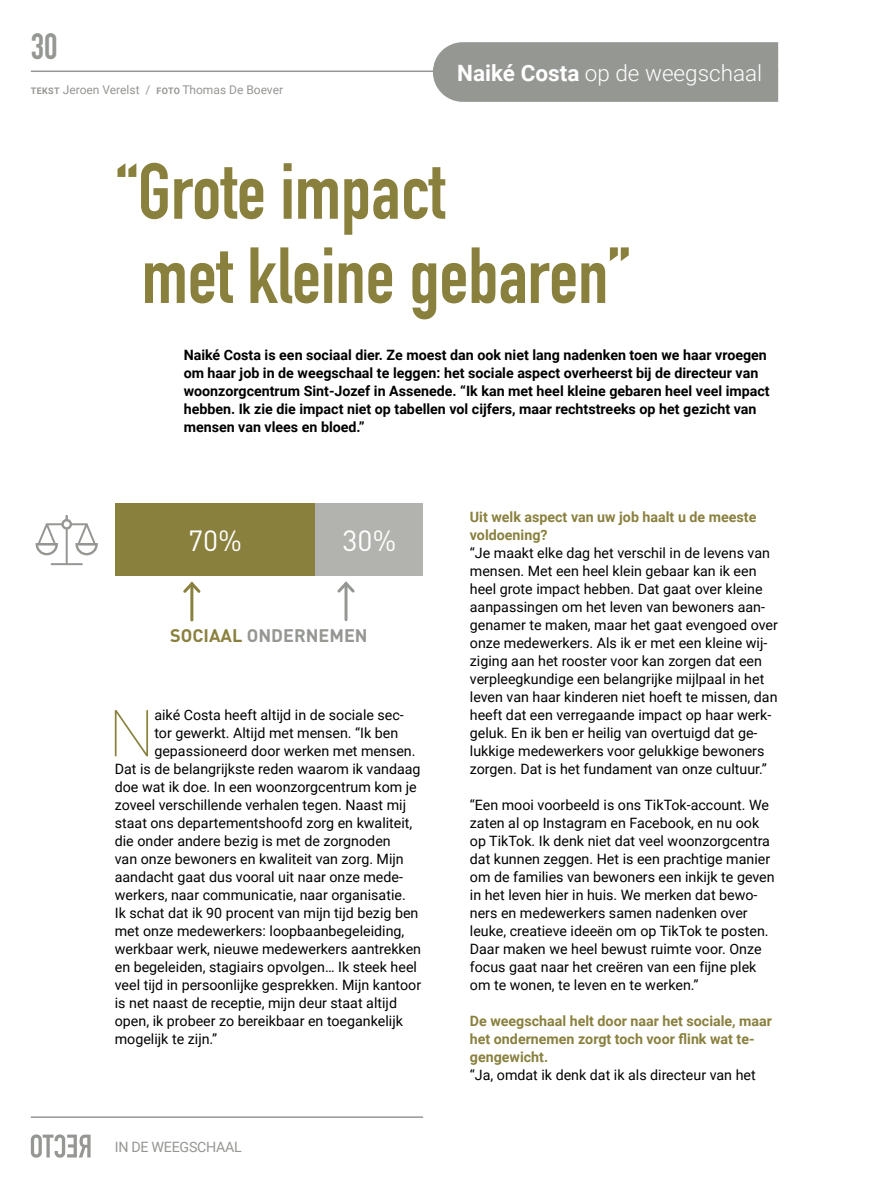
<style>
.page{position:relative;width:893px;height:1191px;background:#fff}
.page>*{position:absolute;margin:0;border:0;box-sizing:border-box;transform-origin:0 0}
.t1{font:700 78px/84.2px "DIN Condensed";color:#8a803e}
.t2{font:100 64.95px "Roboto";color:#8a803e}
.t3{font:700 36px "DIN Condensed";color:#959793}
.t4{font:28.8px "DIN";color:#fff}
.t5{font:300 22.5px "Roboto";color:#fff}
.t6{font:700 18px "DIN";color:#959793}
.t7{font:14.25px/18px "Roboto";color:#000}
.t8{font:700 14.25px/18px "Roboto";color:#000}
.t9{font:14.25px "Roboto";color:#010202}
.t10{font:700 14.25px/18px "Roboto";color:#8a803e}
.t11{font:14.25px "Roboto";letter-spacing:-.02em;color:#959793}
.t12{font:12px "Roboto";color:#959793}
.s1{font-weight:700;font-size:9px}
.s2{font-weight:700}
.s3{color:#8a803e}
.s4{color:#000}
.s5{color:#010202}
</style>
<div class="page">
<svg style="left:31px;top:1134px;width:60px;height:23px"></svg>
<hr style="left:31px;top:1116px;width:392px;height:1px;background:#959793">
<hr style="left:31px;top:70px;width:747px;height:2px;background:#959793">
<div style="left:115px;top:504px;width:201px;height:72px;background:#8a803e"></div>
<div style="left:316px;top:504px;width:107px;height:72px;background:#b2b2ae"></div>
<hr style="left:190px;top:584px;width:3px;height:36px;background:#8a803e">
<svg style="left:183px;top:581px;width:18px;height:14px"></svg>
<hr style="left:345px;top:583px;width:3px;height:37px;background:#959793">
<svg style="left:337px;top:581px;width:18px;height:14px"></svg>
<hr style="left:66px;top:528px;width:2px;height:36px;background:#959793">
<hr style="left:52px;top:563px;width:30px;height:2px;background:#959793">
<svg style="left:35px;top:516px;width:63px;height:40px"></svg>
<div style="left:433px;top:42px;width:345px;height:60px;background:#959793"></div>
<h3 class="t3" style="left:31px;top:22px;width:28px">30</h3>
<p class="t12" style="left:31px;top:81px;width:254px"><span class="s1">TEKST</span> Jeroen Verelst / <span class="s1">FOTO</span> Thomas De Boever</p>
<h3 class="t5" style="left:457px;top:57px;width:306px"><span class="s2">Naiké Costa</span> op de weegschaal</h3>
<h1 class="t1" style="left:142px;top:149px;width:490px;text-indent:-26px">“Grote impact<br>met kleine gebaren”</h1>
<p class="t8" style="left:184px;top:345px;width:588px">Naiké Costa is een sociaal dier. Ze moest dan ook niet lang nadenken toen we haar vroegen om haar job in de weegschaal te leggen: het sociale aspect overheerst bij de directeur van woonzorgcentrum Sint-Jozef in Assenede. “Ik kan met heel kleine gebaren heel veel impact hebben. Ik zie die impact niet op tabellen vol cijfers, maar rechtstreeks op het gezicht van mensen van vlees en bloed.”</p>
<h3 class="t4" style="left:188px;top:524px;width:56px">70%</h3>
<h3 class="t4" style="left:342px;top:524px;width:56px">30%</h3>
<p class="t6" style="left:170px;top:623px;width:199px"><span class="s3">SOCIAAL</span> ONDERNEMEN</p>
<h2 class="t2" style="left:108px;top:687px;width:47px">N</h2>
<p class="t7" style="left:154px;top:705px;width:251px">aiké Costa heeft altijd in de sociale sec-</p>
<p class="t7" style="left:154px;top:723px;width:245px">tor gewerkt. Altijd met mensen. “Ik ben</p>
<p class="t7" style="left:154px;top:741px;width:263px">gepassioneerd door werken met mensen.</p>
<p class="t7" style="left:115px;top:759px;width:307px">Dat is de belangrijkste reden waarom ik vandaag</p>
<p class="t7" style="left:115px;top:777px;width:303px">doe wat ik doe. In een woonzorgcentrum kom je</p>
<p class="t9" style="left:115px;top:795px;width:293px"><span class="s4">zoveel</span> verschillende verhalen tegen. Naast mij</p>
<p class="t9" style="left:115px;top:813px;width:299px">staat ons departementshoofd zorg en kwaliteit,</p>
<p class="t9" style="left:115px;top:831px;width:277px">die onder andere bezig is met de zorgnoden</p>
<p class="t9" style="left:115px;top:849px;width:290px">van onze bewoners en kwaliteit van zorg. Mijn</p>
<p class="t9" style="left:115px;top:867px;width:290px">aandacht gaat dus vooral uit naar onze mede-</p>
<p class="t9" style="left:115px;top:885px;width:292px">werkers, naar communicatie, naar organisatie.</p>
<p class="t9" style="left:115px;top:903px;width:305px">Ik schat dat ik 90 procent van mijn tijd bezig ben</p>
<p class="t9" style="left:115px;top:921px;width:291px">met onze medewerkers: loopbaanbegeleiding,</p>
<p class="t7" style="left:115px;top:939px;width:308px"><span class="s5">werkbaar wer</span>k, nieuwe medewerkers aantrekken</p>
<p class="t7" style="left:115px;top:957px;width:304px">en begeleiden, stagiairs opvolgen… Ik steek heel</p>
<p class="t7" style="left:115px;top:975px;width:308px">veel tijd in persoonlijke gesprekken. Mijn kantoor</p>
<p class="t7" style="left:115px;top:993px;width:284px">is net naast de receptie, mijn deur staat altijd</p>
<p class="t7" style="left:115px;top:1011px;width:290px">open, ik probeer zo bereikbaar en toegankelijk</p>
<p class="t7" style="left:115px;top:1029px;width:104px">mogelijk te zijn.”</p>
<p class="t11" style="left:115px;top:1137px;width:129px">IN DE WEEGSCHAAL</p>
<p class="t10" style="left:470px;top:507px;width:288px">Uit welk aspect van uw job haalt u de meeste voldoening?</p>
<p class="t7" style="left:470px;top:543px;width:310px">“Je maakt elke dag het verschil in de levens van mensen. Met een heel klein gebaar kan ik een heel grote impact hebben. Dat gaat over kleine aanpassingen om het leven van bewoners aan&shy;genamer te maken, maar het gaat evengoed over onze medewerkers. Als ik er met een kleine wij&shy;ziging aan het rooster voor kan zorgen dat een <span class="s5">verpleegkundige</span> een belangrijke mijlpaal in het leven van haar kinderen niet hoeft te missen, dan heeft dat een verregaande impact op haar werk&shy;geluk. En ik ben er heilig van overtuigd dat ge&shy;lukkige medewerkers voor gelukkige bewoners zorgen. Dat is het fundament van onze cultuur.”</p>
<p class="t7" style="left:470px;top:795px;width:306px">“Een mooi voorbeeld is ons TikTok-account. We zaten al op Instagram en Facebook, en nu ook op TikTok. Ik denk niet dat veel woonzorgcentra dat kunnen zeggen. Het is een prachtige manier om de families van bewoners een inkijk te geven in het leven hier in huis. We merken dat bewo&shy;ners en medewerkers samen nadenken over leuke, creatieve ideeën om op TikTok te posten.<br>Daar maken we heel bewust ruimte voor. <span class="s5">Onze focus gaat naar het creëren van een fijne plek om te wonen, te leven en te werken.”</span></p>
<p class="t10" style="left:470px;top:1011px;width:304px">De weegschaal helt door naar het sociale, maar het ondernemen zorgt toch voor flink wat te&shy;gengewicht.</p>
<p class="t7" style="left:470px;top:1065px;width:287px">“Ja, omdat ik denk dat ik als directeur van het</p>
</div>
